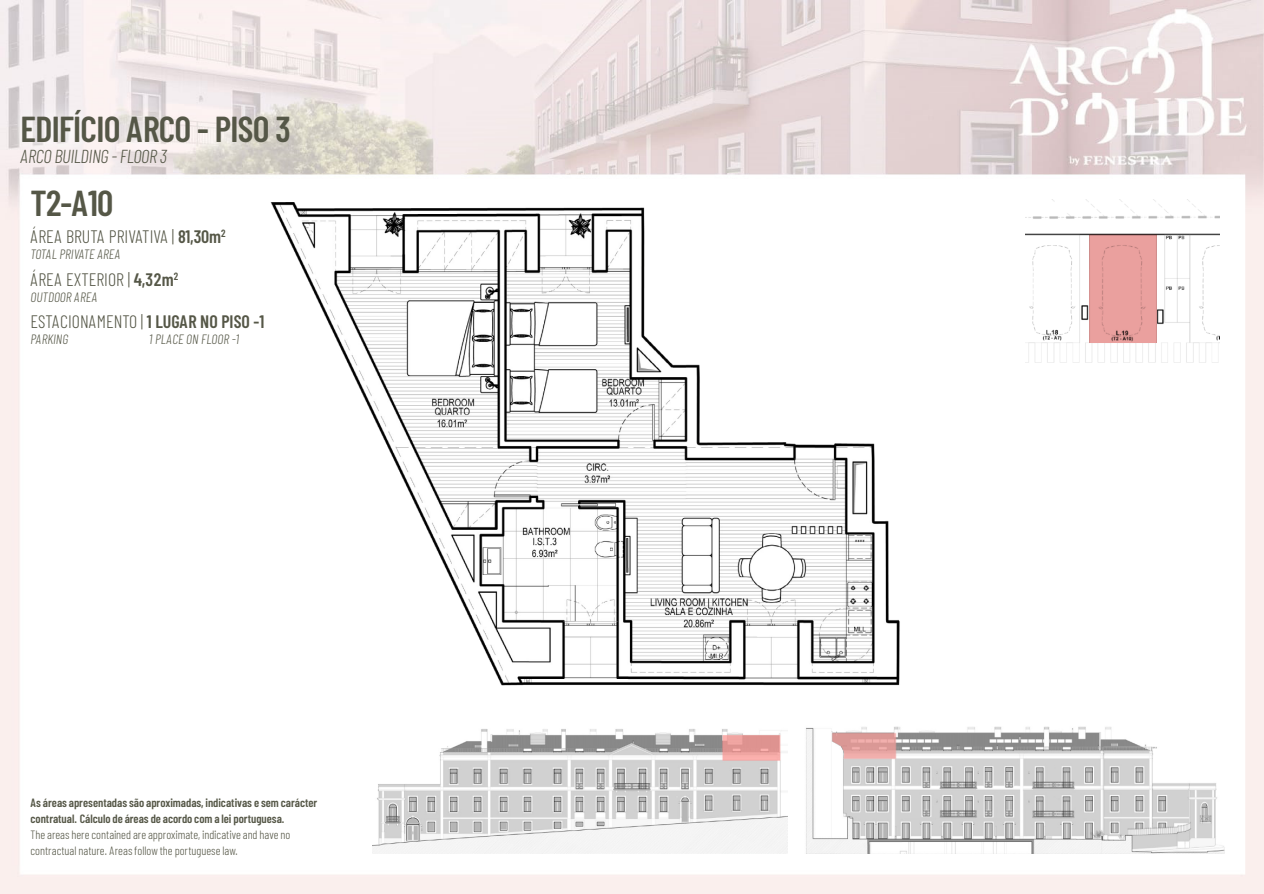
<style>
.page{position:relative;width:1264px;height:894px;background:#fff}
.page>*{position:absolute;margin:0;border:0;box-sizing:border-box;transform-origin:0 0}
.t1{font:600 36px "Barlow Condensed";letter-spacing:-.02em;color:#555747}
.t2{font:italic 300 18.75px "Barlow Condensed";letter-spacing:-.02em;color:#555747}
.t3{font:300 18px "Barlow Condensed";color:#555747}
.t4{font:italic 300 13.5px "Barlow Condensed";color:#555747}
.t5{font:600 12px/16.2px "Barlow Condensed";color:#555747}
.t6{font:300 12px/16.2px "Barlow Condensed";color:#555747}
.s1{font-weight:600}
</style>
<div class="page">
<img style="left:0;top:0;width:1263px;height:893px">
<img style="left:1025px;top:199px;width:194px;height:194px">
<img style="left:1089px;top:234px;width:67px;height:108px">
<img style="left:256px;top:189px;width:662px;height:515px">
<img style="left:805px;top:720px;width:419px;height:133px">
<img style="left:831px;top:732px;width:65px;height:27px">
<img style="left:372px;top:722px;width:415px;height:131px">
<h1 class="t1" style="left:20px;top:106px;width:272px">EDIFÍCIO ARCO - PISO 3</h1>
<h2 class="t2" style="left:20px;top:144px;width:148px">ARCO BUILDING - FLOOR 3</h2>
<h1 class="t1" style="left:30px;top:180px;width:84px">T2-A10</h1>
<h3 class="t3" style="left:30px;top:225px;width:197px">ÁREA BRUTA PRIVATIVA | <span class="s1">81,30m</span><sup>2</sup></h3>
<p class="t4" style="left:30px;top:245px;width:91px">TOTAL PRIVATE AREA</p>
<h3 class="t3" style="left:30px;top:268px;width:149px">ÁREA EXTERIOR | <span class="s1">4,32m</span><sup>2</sup></h3>
<p class="t4" style="left:30px;top:288px;width:68px">OUTDOOR AREA</p>
<h3 class="t3" style="left:30px;top:309px;width:235px">ESTACIONAMENTO | <span class="s1">1 LUGAR NO PISO -1</span></h3>
<p class="t4" style="left:30px;top:330px;width:39px">PARKING</p>
<p class="t4" style="left:149px;top:330px;width:91px">1 PLACE ON FLOOR -1</p>
<p class="t5" style="left:30px;top:793px;width:288px">As áreas apresentadas são aproximadas, indicativas e sem carácter contratual. Cálculo de áreas de acordo com a lei portuguesa.</p>
<p class="t6" style="left:30px;top:825px;width:261px">The areas here contained are approximate, indicative and have no contractual nature. Areas follow the portuguese law.</p>
</div>
